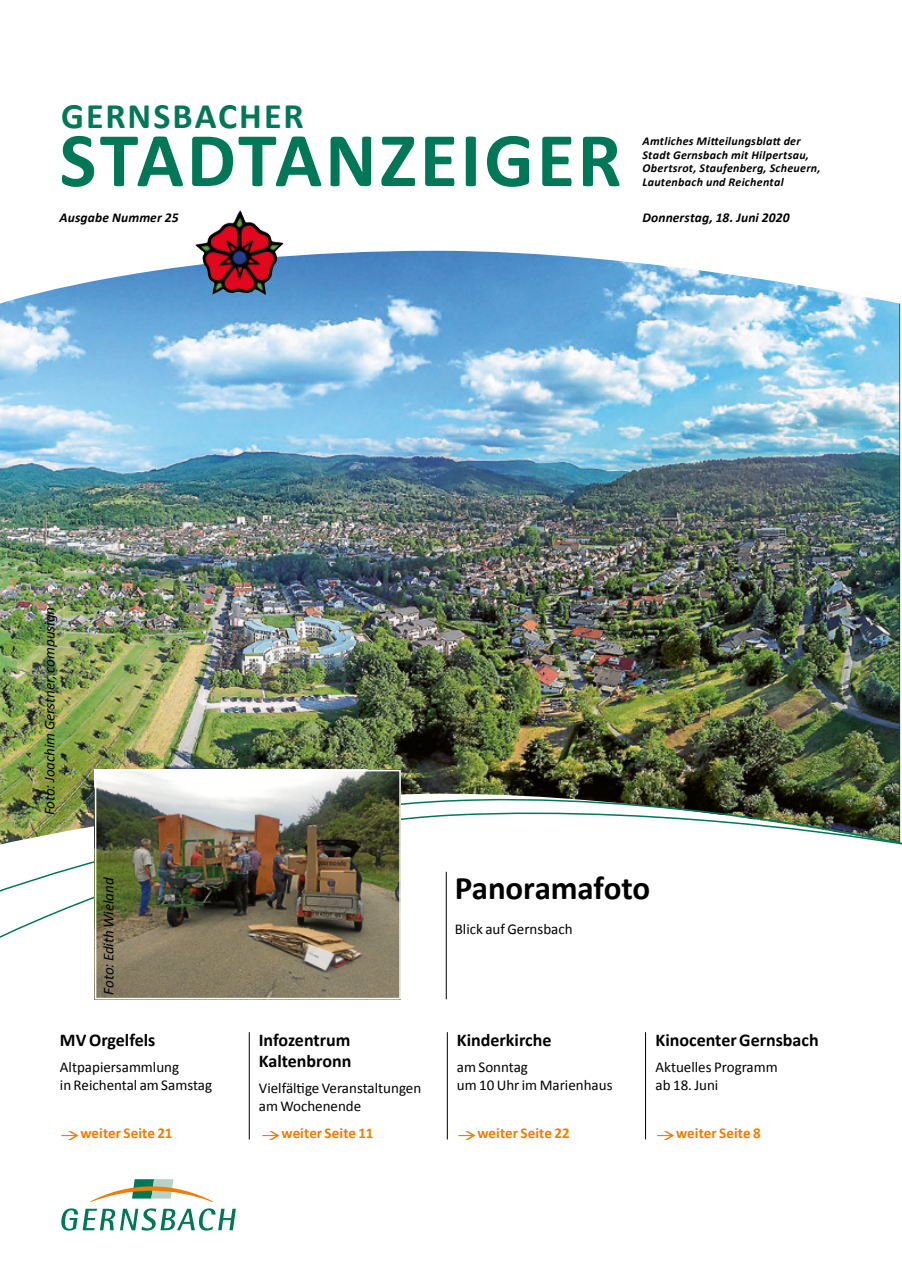
<style>
.page{position:relative;width:902px;height:1280px;background:#fff}
.page>*{position:absolute;margin:0;border:0;box-sizing:border-box;transform-origin:0 0}
.t1{font:700 78px "Calibri";letter-spacing:.035em;color:#007858}
.t2{font:700 36px "Calibri";letter-spacing:.055em;color:#007858}
.t3{font:700 33px "Calibri";letter-spacing:-.005em;color:#000}
.t4{font:700 18px/21px "Calibri";color:#000}
.t5{font:15px/18px "Calibri";color:#000}
.t6{font:700 15px "Calibri";letter-spacing:.005em;color:#ef7d00}
.t7{font:italic 15px "Calibri";color:#000}
.t8{font:italic 700 13.5px "Calibri";letter-spacing:.01em;color:#000}
.t9{font:italic 700 12px/13.5px "Calibri";letter-spacing:.025em;color:#000}
</style>
<div class="page">
<svg style="left:61px;top:1208px;width:175px;height:22px"></svg>
<svg style="left:90px;top:1179px;width:123px;height:23px"></svg>
<img style="left:0;top:251px;width:900px;height:538px">
<img style="left:0;top:789px;width:901px;height:15px">
<svg style="left:0;top:804px;width:901px;height:136px"></svg>
<img style="left:195px;top:210px;width:88px;height:85px">
<hr style="left:446px;top:872px;width:1px;height:127px;background:#000">
<hr style="left:249px;top:1032px;width:1px;height:107px;background:#000">
<hr style="left:447px;top:1032px;width:1px;height:107px;background:#000">
<hr style="left:645px;top:1032px;width:1px;height:107px;background:#000">
<img style="left:98px;top:773px;width:300px;height:223px">
<div style="left:95px;top:770px;width:306px;height:229px;border:2px solid #fff"></div>
<h2 class="t2" style="left:61px;top:93px;width:244px">GERNSBACHER</h2>
<h1 class="t1" style="left:60px;top:110px;width:563px">STADTANZEIGER</h1>
<p class="t9" style="left:642px;top:135px;width:179px">Amtliches Mitteilungsblatt der<br>Stadt Gernsbach mit Hilpertsau,<br>Obertsrot, Staufenberg, Scheuern,<br>Lautenbach und Reichental</p>
<p class="t8" style="left:60px;top:209px;width:120px">Ausgabe Nummer 25</p>
<p class="t8" style="left:642px;top:209px;width:149px">Donnerstag, 18. Juni 2020</p>
<p class="t7" style="left:39px;top:815px;width:210px;rotate:-90deg">Foto: Joachim Gerstner, compusign</p>
<p class="t7" style="left:98px;top:994px;width:119px;rotate:-90deg">Foto: Edith Wieland</p>
<h3 class="t3" style="left:454px;top:867px;width:197px">Panoramafoto</h3>
<p class="t5" style="left:454px;top:920px;width:119px">Blick auf Gernsbach</p>
<p class="t4" style="left:60px;top:1029px;width:97px">MV Orgelfels</p>
<p class="t5" style="left:60px;top:1058px;width:154px">Altpapiersammlung<br>in Reichental am Samstag</p>
<p class="t4" style="left:259px;top:1029px;width:94px">Infozentrum<br>Kaltenbronn</p>
<p class="t5" style="left:259px;top:1079px;width:164px">Vielfältige Veranstaltungen am Wochenende</p>
<p class="t6" style="left:261px;top:1124px;width:114px">→weiter Seite 11</p>
<p class="t4" style="left:457px;top:1029px;width:96px">Kinderkirche</p>
<p class="t5" style="left:457px;top:1058px;width:157px">am Sonntag<br>um 10 Uhr im Marienhaus</p>
<p class="t4" style="left:655px;top:1029px;width:165px">KinocenterGernsbach</p>
<p class="t5" style="left:655px;top:1058px;width:124px">Aktuelles Programm ab 18. Juni</p>
<p class="t6" style="left:60px;top:1124px;width:114px">→weiter Seite 21</p>
<p class="t6" style="left:457px;top:1124px;width:114px">→weiter Seite 22</p>
<p class="t6" style="left:655px;top:1124px;width:107px">→weiter Seite 8</p>
</div>
